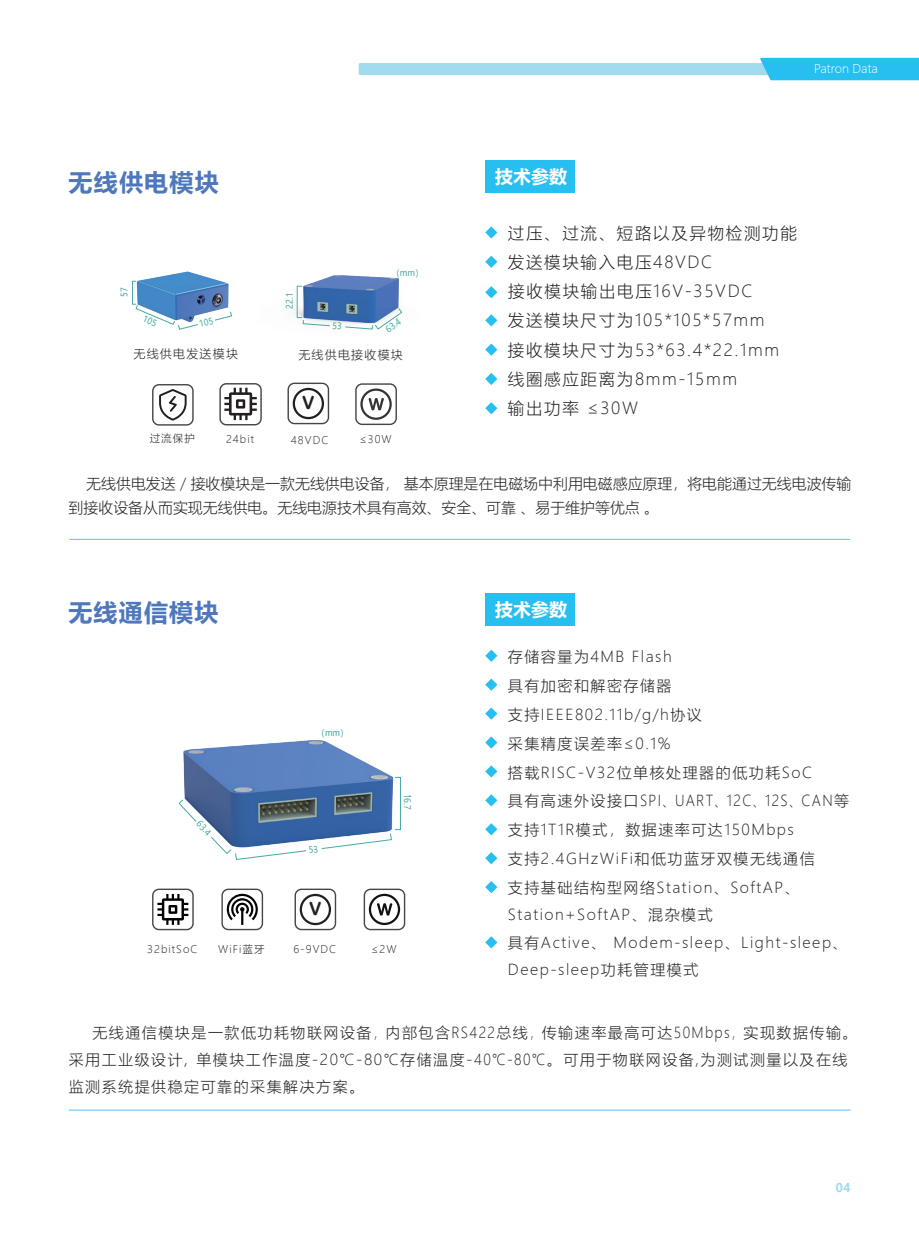
<style>
.page{position:relative;width:919px;height:1238px;background:#fff}
.page>*{position:absolute;margin:0;border:0;box-sizing:border-box;transform-origin:0 0}
.t1{font:700 24px "Microsoft Ya Hei";letter-spacing:.05em;color:#4f78bc}
.t2{font:700 18px "Microsoft Ya Hei";color:#fff}
.t3{font:18px "Arial Rounded MT Bold";color:#231f20}
.t4{font:300 16.5px/29.2px "Microsoft Ya Hei";letter-spacing:.1em;color:#231f20}
.t5{font:300 15px/27.5px "Microsoft Ya Hei";letter-spacing:.1em;color:#231f20}
.t6{font:300 15px/24px "Microsoft Ya Hei";color:#231f20}
.t7{font:300 12px "Microsoft Ya Hei";letter-spacing:.1em;color:#231f20}
.t8{font:300 12px "Microsoft Ya Hei";color:#fff}
.t9{font:700 12px "Microsoft Ya Hei";color:#a1dcee}
.t10{font:300 10.5px "Microsoft Ya Hei";letter-spacing:.1em;color:#231f20}
.t11{font:9px "Microsoft Ya Hei";color:#45aaa3;scale:.9 1}
</style>
<div class="page">
<img style="left:154px;top:690px;width:337px;height:225px">
<img style="left:319px;top:275px;width:80px;height:10px">
<img style="left:142px;top:271px;width:177px;height:43px">
<svg style="left:300px;top:893px;width:31px;height:32px"></svg>
<div style="left:294px;top:888px;width:42px;height:42px;border:1px solid #474546;border-radius:6px"></div>
<div style="left:308px;top:900px;width:14px;height:19px;background:#fff"></div>
<svg style="left:369px;top:893px;width:31px;height:32px"></svg>
<div style="left:363px;top:888px;width:42px;height:42px;border:1px solid #474546;border-radius:6px"></div>
<svg style="left:227px;top:893px;width:31px;height:31px"></svg>
<div style="left:221px;top:888px;width:42px;height:42px;border:1px solid #474546;border-radius:6px"></div>
<svg style="left:157px;top:893px;width:31px;height:31px"></svg>
<div style="left:152px;top:888px;width:42px;height:42px;border:1px solid #474546;border-radius:6px"></div>
<svg style="left:359px;top:58px;width:559px;height:22px"></svg>
<svg style="left:485px;top:823px;width:12px;height:12px"></svg>
<svg style="left:485px;top:678px;width:12px;height:12px"></svg>
<svg style="left:485px;top:852px;width:12px;height:12px"></svg>
<svg style="left:485px;top:794px;width:12px;height:12px"></svg>
<svg style="left:485px;top:707px;width:12px;height:12px"></svg>
<svg style="left:485px;top:649px;width:12px;height:13px"></svg>
<svg style="left:485px;top:736px;width:12px;height:12px"></svg>
<svg style="left:485px;top:765px;width:12px;height:12px"></svg>
<svg style="left:485px;top:881px;width:12px;height:12px"></svg>
<svg style="left:485px;top:936px;width:12px;height:12px"></svg>
<svg style="left:360px;top:388px;width:32px;height:32px"></svg>
<div style="left:355px;top:383px;width:42px;height:42px;border:1px solid #474546;border-radius:6px"></div>
<div style="left:219px;top:383px;width:43px;height:42px;border:1px solid #474546;border-radius:6px"></div>
<svg style="left:224px;top:388px;width:33px;height:32px"></svg>
<svg style="left:159px;top:389px;width:28px;height:31px"></svg>
<div style="left:152px;top:384px;width:42px;height:41px;border:1px solid #474546;border-radius:6px"></div>
<svg style="left:293px;top:388px;width:31px;height:31px"></svg>
<div style="left:287px;top:382px;width:42px;height:42px;border:1px solid #474546;border-radius:6px"></div>
<div style="left:301px;top:394px;width:14px;height:19px;background:#fff"></div>
<hr style="left:69px;top:539px;width:781px;height:1px;background:#63cdf3">
<hr style="left:69px;top:1109px;width:781px;height:1px;background:#63cdf3">
<div style="left:485px;top:160px;width:90px;height:33px;background:#26bff0"></div>
<div style="left:485px;top:593px;width:90px;height:33px;background:#26bff0"></div>
<svg style="left:485px;top:314px;width:12px;height:12px"></svg>
<svg style="left:485px;top:402px;width:12px;height:12px"></svg>
<svg style="left:485px;top:256px;width:12px;height:12px"></svg>
<svg style="left:485px;top:343px;width:12px;height:13px"></svg>
<svg style="left:485px;top:373px;width:12px;height:12px"></svg>
<svg style="left:485px;top:226px;width:12px;height:12px"></svg>
<svg style="left:485px;top:286px;width:12px;height:12px"></svg>
<svg style="left:178px;top:798px;width:19px;height:24px"></svg>
<svg style="left:296px;top:285px;width:106px;height:45px"></svg>
<svg style="left:210px;top:776px;width:191px;height:84px"></svg>
<svg style="left:132px;top:280px;width:100px;height:50px"></svg>
<h1 class="t1" style="left:69px;top:165px;width:151px">无线供电模块</h1>
<p class="t11" style="left:118px;top:297px;width:12px;rotate:-90deg">57</p>
<p class="t11" style="left:283px;top:309px;width:19px;rotate:-90deg">22.1</p>
<p class="t11" style="left:391px;top:267px;width:36px">（mm）</p>
<p class="t11" style="left:383px;top:325px;width:19px;rotate:-34deg">63.4</p>
<p class="t7" style="left:133px;top:345px;width:106px">无线供电发送模块</p>
<p class="t7" style="left:298px;top:347px;width:106px">无线供电接收模块</p>
<p class="t3" style="left:302px;top:392px;width:14px">V</p>
<p class="t10" style="left:150px;top:431px;width:47px">过流保护</p>
<p class="t10" style="left:226px;top:432px;width:30px">24bit</p>
<p class="t10" style="left:291px;top:433px;width:39px">48VDC</p>
<p class="t10" style="left:359px;top:432px;width:34px">≤30W</p>
<p class="t8" style="left:814px;top:61px;width:65px">Patron Data</p>
<p class="t2" style="left:495px;top:164px;width:73px">技术参数</p>
<p class="t4" style="left:508px;top:218px;width:290px">过压、过流、短路以及异物检测功能</p>
<p class="t4" style="left:508px;top:247px;width:206px">发送模块输入电压48VDC</p>
<p class="t4" style="left:508px;top:276px;width:245px">接收模块输出电压16V-35VDC</p>
<p class="t4" style="left:508px;top:305px;width:258px">发送模块尺寸为105*105*57mm</p>
<p class="t4" style="left:508px;top:335px;width:273px">接收模块尺寸为53*63.4*22.1mm线圈感应距离为8mm-15mm</p>
<p class="t4" style="left:508px;top:393px;width:131px">输出功率 ≤30W</p>
<p class="t6" style="left:69px;top:471px;width:784px;text-indent:18px">无线供电发送／接收模块是一款无线供电设备， 基本原理是在电磁场中利用电磁感应原理，将电能通过无线电波传输到接收设备从而实现无线供电。无线电源技术具有高效、安全、可靠 、易于维护等优点 。</p>
<h1 class="t1" style="left:68px;top:595px;width:151px">无线通信模块</h1>
<p class="t11" style="left:202px;top:817px;width:19px;rotate:46deg">63.4</p>
<p class="t11" style="left:317px;top:726px;width:36px">（mm）</p>
<p class="t3" style="left:309px;top:898px;width:14px">V</p>
<p class="t11" style="left:413px;top:793px;width:19px;rotate:90deg">16.7</p>
<p class="t10" style="left:147px;top:942px;width:52px">32bitSoC</p>
<p class="t10" style="left:218px;top:942px;width:48px">WiFi蓝牙</p>
<p class="t10" style="left:371px;top:942px;width:27px">≤2W</p>
<p class="t10" style="left:293px;top:942px;width:44px">6-9VDC</p>
<p class="t2" style="left:495px;top:597px;width:73px">技术参数</p>
<p class="t5" style="left:508px;top:642px;width:165px">存储容量为4MB Flash</p>
<p class="t5" style="left:508px;top:671px;width:165px">具有加密和解密存储器</p>
<p class="t5" style="left:508px;top:700px;width:195px">支持IEEE802.11b/g/h协议</p>
<p class="t5" style="left:508px;top:728px;width:305px;line-height:29px">采集精度误差率≤0.1%<br>搭载RISC-V32位单核处理器的低功耗SoC</p>
<p class="t5" style="left:508px;top:787px;width:343px">具有高速外设接口SPI、UART、12C、12S、CAN等</p>
<p class="t5" style="left:508px;top:815px;width:287px">支持1T1R模式，数据速率可达150Mbps</p>
<p class="t5" style="left:508px;top:844px;width:308px">支持2.4GHzWiFi和低功蓝牙双模无线通信</p>
<p class="t5" style="left:508px;top:873px;width:341px">支持基础结构型网络Station、SoftAP、<br>Station+SoftAP、混杂模式<br>具有Active、 Modem-sleep、Light-sleep、<br>Deep-sleep功耗管理模式</p>
<p class="t5" style="left:69px;top:1018px;width:790px;line-height:27px;text-indent:24px">无线通信模块是一款低功耗物联网设备，内部包含RS422总线，传输速率最高可达50Mbps，实现数据传输。采用工业级设计, 单模块工作温度-20℃-80℃存储温度-40℃-80℃。可用于物联网设备,为测试测量以及在线监测系统提供稳定可靠的采集解决方案。</p>
<p class="t9" style="left:835px;top:1179px;width:16px">04</p>
</div>
